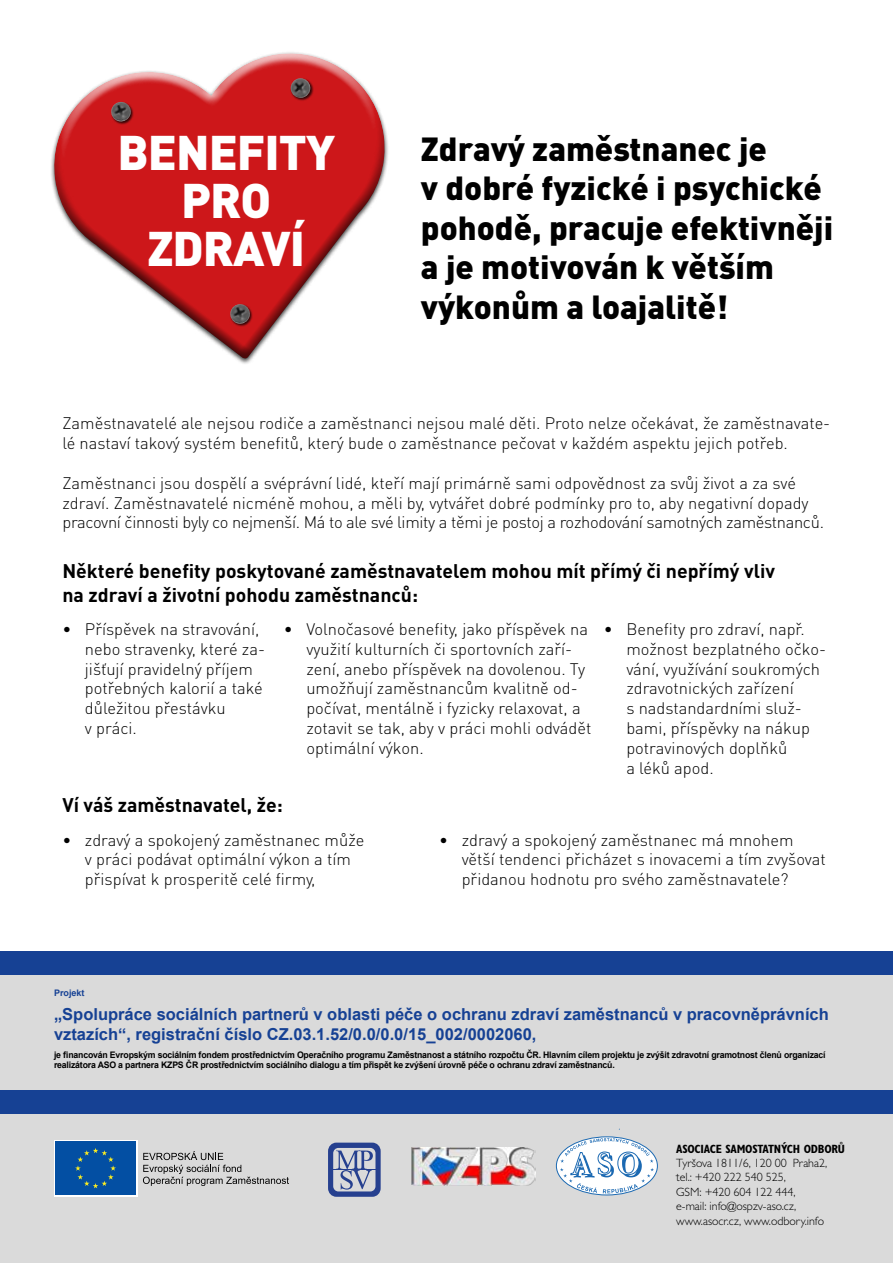
<style>
.page{position:relative;width:893px;height:1263px;background:#fff}
.page>*{position:absolute;margin:0;border:0;box-sizing:border-box;transform-origin:0 0}
.t1{font:900 48px/48px "DIN Pro";letter-spacing:-.02em;color:#fff;text-align:center}
.t2{font:900 33px/39.6px "DIN Pro";color:#000}
.t3{font:700 19.5px/23.4px "DIN Pro";color:#000}
.t4{font:300 16.5px/19.8px "DIN Pro";color:#000}
.t5{font:700 16.5px/19.5px "Arial";color:#164194}
.t6{font:300 12px/14.4px "Gill Sans MT Pro";color:#000}
.t7{font:700 condensed 12px "Gill Sans MT Pro";letter-spacing:-.02em;color:#000}
.t8{font:700 9px/10.5px "Arial";letter-spacing:-.02em;color:#000}
.t9{font:700 9px "Arial";color:#164194}
</style>
<div class="page">
<svg style="left:51px;top:52px;width:337px;height:311px;fill:#cd171a"></svg>
<div style="left:230px;top:304px;width:23px;height:23px;background:#000;opacity:.75"></div>
<img style="left:229px;top:304px;width:22px;height:21px">
<div style="left:290px;top:78px;width:24px;height:23px;background:#000;opacity:.75"></div>
<img style="left:290px;top:78px;width:21px;height:20px">
<div style="left:111px;top:101px;width:23px;height:24px;background:#000;opacity:.75"></div>
<img style="left:110px;top:102px;width:22px;height:20px">
<div style="left:0;top:974px;width:893px;height:289px;background:#dadada"></div>
<svg style="left:560px;top:1138px;width:94px;height:55px;background:#cfdeeb"></svg>
<div style="left:0;top:1091px;width:893px;height:23px;background:#164194"></div>
<svg style="left:328px;top:1143px;width:53px;height:54px"></svg>
<div style="left:54px;top:1140px;width:83px;height:57px;background:#fff"></div>
<div style="left:55px;top:1141px;width:81px;height:54px;background:#034fa3"></div>
<svg style="left:75px;top:1148px;width:41px;height:40px"></svg>
<svg style="left:143px;top:1151px;width:146px;height:35px"></svg>
<div style="left:0;top:951px;width:893px;height:23px;background:#164194"></div>
<img style="left:411px;top:1148px;width:125px;height:37px">
<h1 class="t1" style="left:117px;top:127px;width:219px">BENEFITY<br>PRO<br>ZDRAVÍ</h1>
<h2 class="t2" style="left:421px;top:128px;width:414px">Zdravý zaměstnanec je<br>v dobré fyzické i psychické pohodě, pracuje efektivněji a je motivován k větším výkonům a loajalitě!</h2>
<p class="t4" style="left:62px;top:413px;width:769px">Zaměstnavatelé ale nejsou rodiče a zaměstnanci nejsou malé děti. Proto nelze očekávat, že zaměstnavate&shy;lé nastaví takový systém benefitů, který bude o zaměstnance pečovat v každém aspektu jejich potřeb.</p>
<p class="t4" style="left:62px;top:472px;width:763px">Zaměstnanci jsou dospělí a svéprávní lidé, kteří mají primárně sami odpovědnost za svůj život a za své zdraví. Zaměstnavatelé nicméně mohou, a měli by, vytvářet dobré podmínky pro to, aby negativní dopady pracovní činnosti byly co nejmenší. Má to ale své limity a těmi je postoj a rozhodování samotných zaměstnanců.</p>
<p class="t3" style="left:62px;top:559px;width:714px">Některé benefity poskytované zaměstnavatelem mohou mít přímý či nepřímý vliv na zdraví a životní pohodu zaměstnanců:</p>
<p class="t4" style="left:306px;top:618px;width:287px;text-indent:-23px">• Volnočasové benefity, jako příspěvek na využití kulturních či sportovních zaří&shy;zení, anebo příspěvek na dovolenou. Ty umožňují zaměstnancům kvalitně od&shy;počívat, mentálně i fyzicky relaxovat, a zotavit se tak, aby v práci mohli odvádět optimální výkon.</p>
<p class="t4" style="left:626px;top:618px;width:201px;text-indent:-23px">• Benefity pro zdraví, např. možnost bezplatného očko&shy;vání, využívání soukromých zdravotnických zařízení<br>s nadstandardními služ&shy;bami, příspěvky na nákup potravinových doplňků<br>a léků apod.</p>
<p class="t4" style="left:85px;top:618px;width:182px;text-indent:-23px">• Příspěvek na stravování, nebo stravenky, které za&shy;jišťují pravidelný příjem potřebných kalorií a také důležitou přestávku<br>v práci.</p>
<p class="t3" style="left:62px;top:792px;width:222px">Ví váš zaměstnavatel, že:</p>
<p class="t4" style="left:85px;top:829px;width:281px;text-indent:-23px">• zdravý a spokojený zaměstnanec může v práci podávat optimální výkon a tím přispívat k prosperitě celé firmy,</p>
<p class="t4" style="left:462px;top:829px;width:366px;text-indent:-23px">• zdravý a spokojený zaměstnanec má mnohem větší tendenci přicházet s inovacemi a tím zvyšovat přidanou hodnotu pro svého zaměstnavatele?</p>
<p class="t9" style="left:54px;top:986px;width:32px">Projekt</p>
<p class="t5" style="left:54px;top:1005px;width:776px">„Spolupráce sociálních partnerů v oblasti péče o ochranu zdraví zaměstnanců v pracovněprávních vztazích“, registrační číslo CZ.03.1.52/0.0/0.0/15_002/0002060,</p>
<p class="t8" style="left:54px;top:1049px;width:773px">je financován Evropským sociálním fondem prostřednictvím Operačního programu Zaměstnanost a státního rozpočtu ČR. Hlavním cílem projektu je zvýšit zdravotní gramotnost členů organizací realizátora ASO a partnera KZPS ČR prostřednictvím sociálního dialogu a tím přispět ke zvýšení úrovně péče o ochranu zdraví zaměstnanců.</p>
<p class="t7" style="left:676px;top:1141px;width:170px">ASOCIACE SAMOSTATNÝCH ODBORŮ</p>
<p class="t6" style="left:676px;top:1155px;width:153px">Tyršova 1811/6, 120 00 Praha2, tel.: +420 222 540 525,<br>GSM: +420 604 122 444, e-mail: info@ospzv-aso.cz, www.asocr.cz, www.odbory.info</p>
</div>
